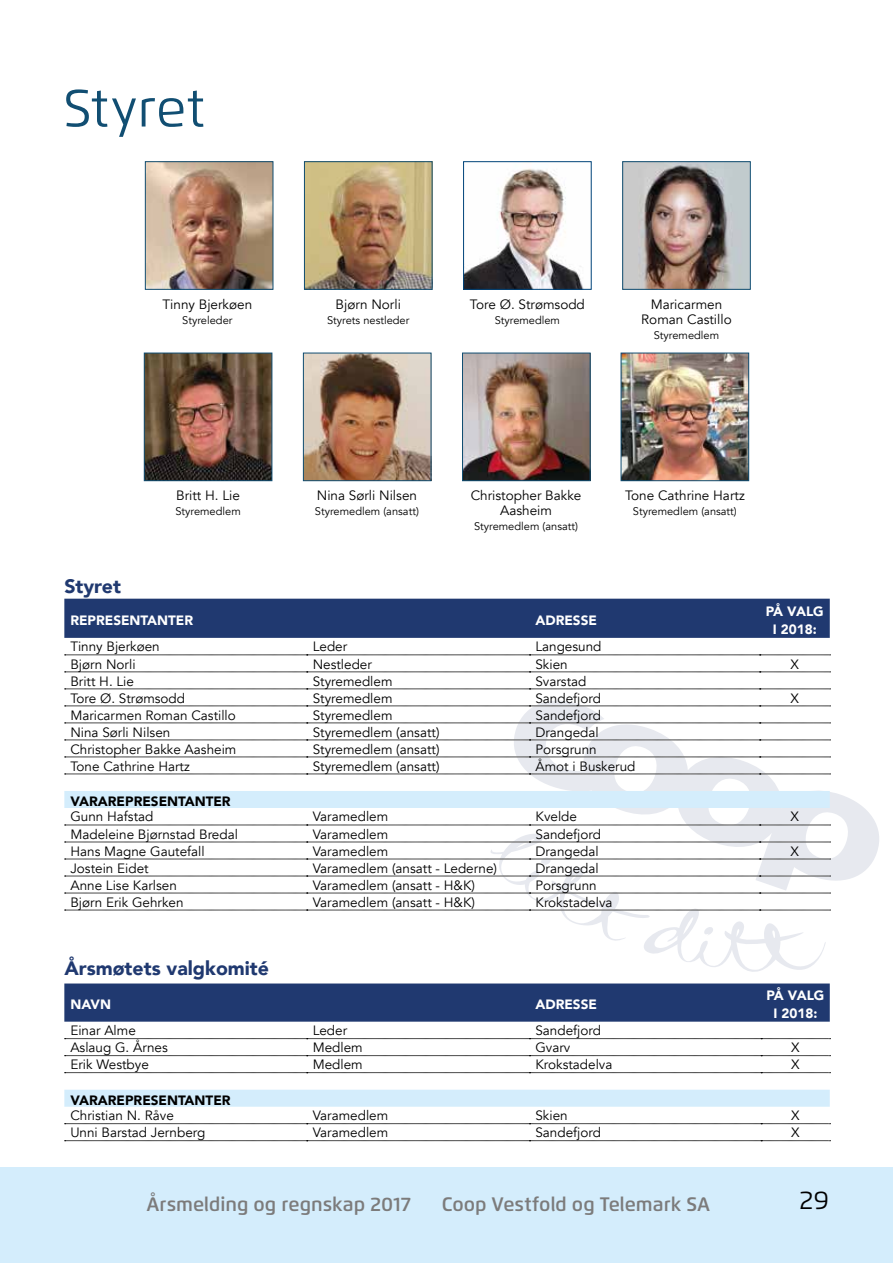
<style>
.page{position:relative;width:893px;height:1263px;background:#fff}
.page>*{position:absolute;margin:0;border:0;box-sizing:border-box;transform-origin:0 0}
.t1{font:52.5px "Flexo";color:#114e72}
.t2{font:25.5px "Flexo";color:#000}
.t3{font:600 19.5px "Flexo";color:#7c7b7b}
.t4{font:900 19.5px "Avenir";color:#203970}
.t5{font:13.5px/14.7px "Avenir";color:#000;text-align:center}
.t6{font:900 13.5px/18px "Avenir";color:#fff;text-align:center}
.t7{font:900 13.5px "Avenir";color:#000}
.t8{font:11.1px "Avenir";color:#000}
</style>
<div class="page">
<div style="left:0;top:1167px;width:893px;height:96px;background:#d4edfc"></div>
<svg style="left:507px;top:700px;width:372px;height:181px"></svg>
<img style="left:306px;top:164px;width:124px;height:123px">
<img style="left:464px;top:355px;width:124px;height:124px">
<div style="left:462px;top:353px;width:128px;height:128px;border:1px solid #114e72"></div>
<img style="left:146px;top:355px;width:124px;height:124px">
<div style="left:144px;top:353px;width:128px;height:128px;border:1px solid #114e72"></div>
<img style="left:147px;top:164px;width:124px;height:123px">
<div style="left:145px;top:162px;width:128px;height:127px;border:1px solid #114e72"></div>
<img style="left:625px;top:164px;width:123px;height:123px">
<img style="left:305px;top:355px;width:124px;height:124px">
<div style="left:303px;top:353px;width:128px;height:128px;border:1px solid #114e72"></div>
<img style="left:623px;top:355px;width:124px;height:124px">
<div style="left:621px;top:353px;width:128px;height:128px;border:1px solid #114e72"></div>
<img style="left:465px;top:168px;width:118px;height:119px">
<div style="left:64px;top:599px;width:766px;height:39px;background:#203970"></div>
<div style="left:64px;top:791px;width:766px;height:17px;background:#d4edfc"></div>
<svg style="left:65px;top:655px;width:765px;height:1px"></svg>
<svg style="left:65px;top:672px;width:765px;height:1px"></svg>
<svg style="left:65px;top:689px;width:765px;height:1px"></svg>
<svg style="left:65px;top:706px;width:765px;height:1px"></svg>
<svg style="left:65px;top:723px;width:765px;height:1px"></svg>
<svg style="left:65px;top:740px;width:765px;height:1px"></svg>
<svg style="left:65px;top:757px;width:765px;height:1px"></svg>
<svg style="left:65px;top:774px;width:765px;height:1px"></svg>
<svg style="left:65px;top:824px;width:765px;height:148px"></svg>
<div style="left:64px;top:983px;width:766px;height:39px;background:#203970"></div>
<div style="left:64px;top:1090px;width:766px;height:17px;background:#d4edfc"></div>
<svg style="left:65px;top:1038px;width:765px;height:1px"></svg>
<svg style="left:65px;top:1055px;width:765px;height:1px"></svg>
<svg style="left:65px;top:1072px;width:765px;height:1px"></svg>
<svg style="left:65px;top:1123px;width:765px;height:1px"></svg>
<svg style="left:65px;top:1140px;width:765px;height:1px"></svg>
<h1 class="t1" style="left:64px;top:76px;width:143px">Styret</h1>
<p class="t5" style="left:163px;top:297px;width:91px">Tinny Bjerkøen</p>
<p class="t8" style="left:182px;top:313px;width:52px">Styreleder</p>
<p class="t5" style="left:336px;top:297px;width:67px">Bjørn Norli</p>
<p class="t8" style="left:327px;top:313px;width:84px">Styrets nestleder</p>
<p class="t5" style="left:470px;top:297px;width:117px">Tore Ø. Strømsodd</p>
<p class="t8" style="left:495px;top:313px;width:67px">Styremedlem</p>
<p class="t5" style="left:641px;top:297px;width:92px">Maricarmen<br>Roman Castillo</p>
<p class="t8" style="left:654px;top:328px;width:67px">Styremedlem</p>
<h3 class="t4" style="left:64px;top:569px;width:58px">Styret</h3>
<p class="t5" style="left:176px;top:489px;width:65px">Britt H. Lie</p>
<p class="t8" style="left:175px;top:505px;width:67px">Styremedlem</p>
<p class="t5" style="left:317px;top:489px;width:102px">Nina Sørli Nilsen</p>
<p class="t8" style="left:315px;top:505px;width:105px">Styremedlem (ansatt)</p>
<p class="t5" style="left:471px;top:489px;width:112px">Christopher Bakke<br>Aasheim</p>
<p class="t8" style="left:474px;top:519px;width:105px">Styremedlem (ansatt)</p>
<p class="t6" style="left:70px;top:611px;width:124px">REPRESENTANTER</p>
<p class="t6" style="left:535px;top:611px;width:63px">ADRESSE</p>
<p class="t5" style="left:625px;top:489px;width:121px">Tone Cathrine Hartz</p>
<p class="t8" style="left:633px;top:505px;width:105px">Styremedlem (ansatt)</p>
<p class="t6" style="left:766px;top:602px;width:60px">PÅ VALG<br>I 2018:</p>
<p class="t5" style="left:70px;top:640px;width:91px">Tinny Bjerkøen</p>
<p class="t5" style="left:313px;top:640px;width:36px">Leder</p>
<p class="t5" style="left:535px;top:640px;width:68px">Langesund</p>
<p class="t5" style="left:70px;top:657px;width:67px">Bjørn Norli</p>
<p class="t5" style="left:313px;top:657px;width:61px">Nestleder</p>
<p class="t5" style="left:535px;top:657px;width:34px">Skien</p>
<p class="t5" style="left:790px;top:657px;width:10px">X</p>
<p class="t5" style="left:70px;top:674px;width:65px">Britt H. Lie</p>
<p class="t5" style="left:313px;top:674px;width:81px">Styremedlem</p>
<p class="t5" style="left:535px;top:674px;width:52px">Svarstad</p>
<p class="t5" style="left:70px;top:691px;width:116px">Tore Ø. Strømsodd</p>
<p class="t5" style="left:313px;top:691px;width:81px">Styremedlem</p>
<p class="t5" style="left:535px;top:691px;width:67px">Sandefjord</p>
<p class="t5" style="left:790px;top:691px;width:10px">X</p>
<p class="t5" style="left:70px;top:708px;width:167px">Maricarmen Roman Castillo</p>
<p class="t5" style="left:313px;top:708px;width:81px">Styremedlem</p>
<p class="t5" style="left:535px;top:708px;width:67px">Sandefjord</p>
<p class="t5" style="left:70px;top:725px;width:101px">Nina Sørli Nilsen</p>
<p class="t5" style="left:313px;top:725px;width:128px">Styremedlem (ansatt)</p>
<p class="t5" style="left:535px;top:725px;width:65px">Drangedal</p>
<p class="t5" style="left:70px;top:742px;width:168px">Christopher Bakke Aasheim</p>
<p class="t5" style="left:313px;top:742px;width:128px">Styremedlem (ansatt)</p>
<p class="t5" style="left:535px;top:742px;width:63px">Porsgrunn</p>
<p class="t5" style="left:70px;top:759px;width:121px">Tone Cathrine Hartz</p>
<p class="t5" style="left:313px;top:759px;width:128px">Styremedlem (ansatt)</p>
<p class="t5" style="left:535px;top:759px;width:102px">Åmot i Buskerud</p>
<p class="t7" style="left:70px;top:790px;width:162px">VARAREPRESENTANTER</p>
<p class="t5" style="left:70px;top:810px;width:85px">Gunn Hafstad</p>
<p class="t5" style="left:313px;top:810px;width:77px">Varamedlem</p>
<p class="t5" style="left:535px;top:810px;width:43px">Kvelde</p>
<p class="t5" style="left:790px;top:810px;width:10px">X</p>
<p class="t5" style="left:70px;top:827px;width:169px">Madeleine Bjørnstad Bredal</p>
<p class="t5" style="left:313px;top:827px;width:77px">Varamedlem</p>
<p class="t5" style="left:535px;top:827px;width:67px">Sandefjord</p>
<p class="t5" style="left:70px;top:844px;width:136px">Hans Magne Gautefall</p>
<p class="t5" style="left:313px;top:844px;width:77px">Varamedlem</p>
<p class="t5" style="left:535px;top:844px;width:65px">Drangedal</p>
<p class="t5" style="left:791px;top:844px;width:10px">X</p>
<p class="t5" style="left:70px;top:861px;width:80px">Jostein Eidet</p>
<p class="t5" style="left:313px;top:861px;width:186px">Varamedlem (ansatt - Lederne)</p>
<p class="t5" style="left:535px;top:861px;width:65px">Drangedal</p>
<p class="t5" style="left:70px;top:878px;width:108px">Anne Lise Karlsen</p>
<p class="t5" style="left:313px;top:878px;width:164px">Varamedlem (ansatt - H&amp;K)</p>
<p class="t5" style="left:535px;top:878px;width:63px">Porsgrunn</p>
<p class="t5" style="left:70px;top:895px;width:115px">Bjørn Erik Gehrken</p>
<p class="t5" style="left:313px;top:895px;width:164px">Varamedlem (ansatt - H&amp;K)</p>
<p class="t5" style="left:535px;top:895px;width:79px">Krokstadelva</p>
<h3 class="t4" style="left:64px;top:952px;width:206px">Årsmøtets valgkomité</h3>
<p class="t6" style="left:70px;top:995px;width:42px">NAVN</p>
<p class="t6" style="left:535px;top:995px;width:63px">ADRESSE</p>
<p class="t6" style="left:766px;top:986px;width:60px">PÅ VALG<br>I 2018:</p>
<p class="t5" style="left:70px;top:1023px;width:67px">Einar Alme</p>
<p class="t5" style="left:313px;top:1023px;width:36px">Leder</p>
<p class="t5" style="left:535px;top:1023px;width:67px">Sandefjord</p>
<p class="t5" style="left:70px;top:1041px;width:99px">Aslaug G. Årnes</p>
<p class="t5" style="left:313px;top:1041px;width:52px">Medlem</p>
<p class="t5" style="left:535px;top:1041px;width:37px">Gvarv</p>
<p class="t5" style="left:791px;top:1041px;width:10px">X</p>
<p class="t5" style="left:70px;top:1058px;width:80px">Erik Westbye</p>
<p class="t5" style="left:313px;top:1058px;width:52px">Medlem</p>
<p class="t5" style="left:535px;top:1058px;width:79px">Krokstadelva</p>
<p class="t5" style="left:791px;top:1058px;width:10px">X</p>
<p class="t7" style="left:70px;top:1089px;width:162px">VARAREPRESENTANTER</p>
<p class="t5" style="left:70px;top:1108px;width:105px">Christian N. Råve</p>
<p class="t5" style="left:313px;top:1108px;width:77px">Varamedlem</p>
<p class="t5" style="left:535px;top:1108px;width:34px">Skien</p>
<p class="t5" style="left:791px;top:1108px;width:10px">X</p>
<p class="t5" style="left:70px;top:1126px;width:136px">Unni Barstad Jernberg</p>
<p class="t5" style="left:313px;top:1126px;width:77px">Varamedlem</p>
<p class="t5" style="left:535px;top:1126px;width:67px">Sandefjord</p>
<p class="t5" style="left:791px;top:1126px;width:10px">X</p>
<h3 class="t3" style="left:147px;top:1193px;width:266px">Årsmelding og regnskap 2017</h3>
<h3 class="t3" style="left:442px;top:1193px;width:270px">Coop Vestfold og Telemark SA</h3>
<h2 class="t2" style="left:800px;top:1184px;width:31px">29</h2>
</div>
